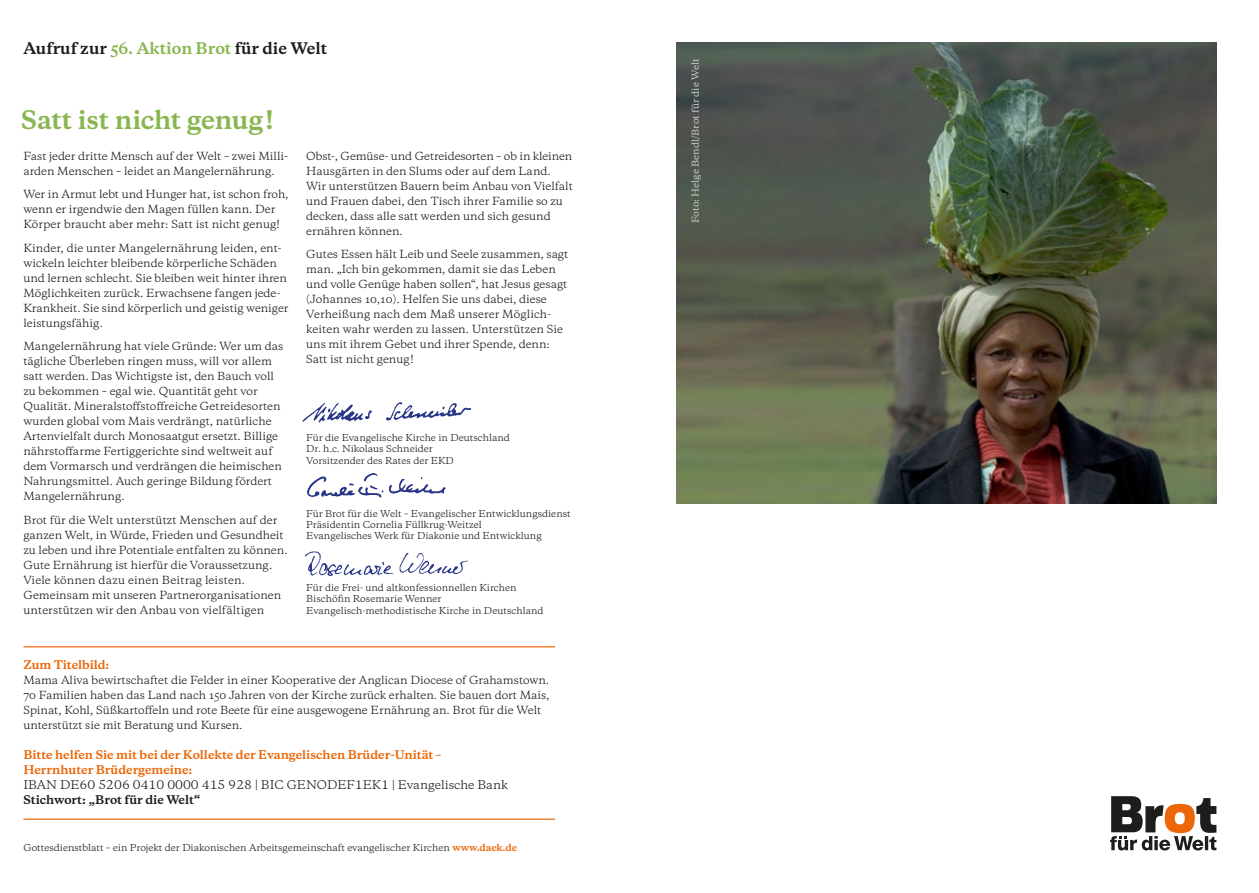
<style>
.page{position:relative;width:1259px;height:893px;background:#fff}
.page>*{position:absolute;margin:0;border:0;box-sizing:border-box;transform-origin:0 0}
.t1{font:700 24px "Galaxie Copernicus";letter-spacing:-.01em;color:#8ab650}
.t2{font:700 15px "Galaxie Copernicus";color:#1d1d1b}
.t3{font:700 11.25px/15px "Galaxie Copernicus";color:#ec6708}
.t4{font:11.25px "Galaxie Copernicus";color:#1d1d1b}
.t5{font:700 11.25px "Galaxie Copernicus";color:#1d1d1b}
.t6{font:10.5px/15px "Galaxie Copernicus";color:#1d1d1b}
.t7{font:9px/11.2px "Galaxie Copernicus";color:#1d1d1b}
.t8{font:500 9px "Galaxie Copernicus";letter-spacing:-.005em;color:#c7c7c6}
.s1{color:#8ab650}
.s2{font-weight:700;color:#ec6708}
</style>
<div class="page">
<img style="left:305px;top:551px;width:164px;height:25px">
<img style="left:676px;top:43px;width:540px;height:461px">
<hr style="left:23px;top:646px;width:532px;height:1px;background:#ec6708">
<hr style="left:23px;top:819px;width:532px;height:1px;background:#ec6708">
<img style="left:302px;top:402px;width:170px;height:21px">
<img style="left:307px;top:473px;width:139px;height:25px">
<svg style="left:1110px;top:796px;width:106px;height:54px"></svg>
<h2 class="t2" style="left:23px;top:38px;width:305px">Aufruf zur <span class="s1">56. Aktion Brot</span> für die Welt</h2>
<h1 class="t1" style="left:21px;top:104px;width:254px">Satt ist nicht genug !</h1>
<p class="t6" style="left:23px;top:148px;width:265px">Fast jeder dritte Mensch auf der Welt – zwei Milli&shy;arden Menschen – leidet an Mangelernährung.</p>
<p class="t6" style="left:23px;top:187px;width:267px">Wer in Armut lebt und Hunger hat, ist schon froh, wenn er irgendwie den Magen füllen kann. Der<br>Körper braucht aber mehr: Satt ist nicht genug!</p>
<p class="t6" style="left:23px;top:240px;width:267px">Kinder, die unter Mangelernährung leiden, ent&shy;wickeln leichter bleibende körperliche Schäden und lernen schlecht. Sie bleiben weit hinter ihren Möglichkeiten zurück. Erwachsene fangen jede-Krankheit. Sie sind körperlich und geistig weniger leistungsfähig.</p>
<p class="t6" style="left:23px;top:339px;width:261px">Mangelernährung hat viele Gründe: Wer um das tägliche Überleben ringen muss, will vor allem satt werden. Das Wichtigste ist, den Bauch voll zu bekommen – egal wie. Quantität geht vor Qualität. Mineralstoffstoffreiche Getreidesorten wurden global vom Mais verdrängt, natürliche Artenvielfalt durch Monosaatgut ersetzt. Billige nährstoffarme Fertiggerichte sind weltweit auf dem Vormarsch und verdrängen die heimischen Nahrungsmittel. Auch geringe Bildung fördert Mangelernährung.</p>
<p class="t6" style="left:23px;top:512px;width:266px">Brot für die Welt unterstützt Menschen auf der ganzen Welt, in Würde, Frieden und Gesundheit zu leben und ihre Potentiale entfalten zu können.<br>Gute Ernährung ist hierfür die Voraussetzung.<br>Viele können dazu einen Beitrag leisten.<br>Gemeinsam mit unseren Partnerorganisationen unterstützen wir den Anbau von vielfältigen</p>
<p class="t6" style="left:306px;top:148px;width:268px">Obst-, Gemüse- und Getreidesorten – ob in kleinen Hausgärten in den Slums oder auf dem Land.<br>Wir unterstützen Bauern beim Anbau von Vielfalt und Frauen dabei, den Tisch ihrer Familie so zu decken, dass alle satt werden und sich gesund ernähren können.</p>
<p class="t6" style="left:306px;top:247px;width:264px">Gutes Essen hält Leib und Seele zusammen, sagt man. „Ich bin gekommen, damit sie das Leben und volle Genüge haben sollen“, hat Jesus gesagt (Johannes 10,10). Helfen Sie uns dabei, diese Verheißung nach dem Maß unserer Möglich&shy;keiten wahr werden zu lassen. Unterstützen Sie uns mit ihrem Gebet und ihrer Spende, denn:<br>Satt ist nicht genug !</p>
<p class="t7" style="left:306px;top:432px;width:205px">Für die Evangelische Kirche in Deutschland<br>Dr. h.c. Nikolaus Schneider<br>Vorsitzender des Rates der EKD</p>
<p class="t7" style="left:306px;top:508px;width:266px">Für Brot für die Welt – Evangelischer Entwicklungsdienst<br>Präsidentin Cornelia Füllkrug-Weitzel<br>Evangelisches Werk für Diakonie und Entwicklung</p>
<p class="t7" style="left:306px;top:582px;width:239px">Für die Frei- und altkonfessionnellen Kirchen<br>Bischöfin Rosemarie Wenner<br>Evangelisch-methodistische Kirche in Deutschland</p>
<p class="t3" style="left:23px;top:657px;width:88px">Zum Titelbild:</p>
<p class="t6" style="left:23px;top:673px;width:527px">Mama Aliva bewirtschaftet die Felder in einer Kooperative der Anglican Diocese of Grahamstown.<br>70 Familien haben das Land nach 150 Jahren von der Kirche zurück erhalten. Sie bauen dort Mais, Spinat, Kohl, Süßkartoffeln und rote Beete für eine ausgewogene Ernährung an. Brot für die Welt unterstützt sie mit Beratung und Kursen.</p>
<p class="t3" style="left:23px;top:747px;width:420px">Bitte helfen Sie mit bei der Kollekte der Evangelischen Brüder-Unität –<br>Herrnhuter Brüdergemeine:</p>
<p class="t4" style="left:23px;top:777px;width:486px">IBAN DE60 5206 0410 0000 415 928 | BIC GENODEF1EK1 | Evangelische Bank</p>
<p class="t5" style="left:23px;top:792px;width:179px">Stichwort: „Brot für die Welt“</p>
<p class="t7" style="left:23px;top:842px;width:495px">Gottesdienstblatt – ein Projekt der Diakonischen Arbeitsgemeinschaft evangelischer Kirchen <span class="s2">www.daek.de</span></p>
<p class="t8" style="left:689px;top:223px;width:166px;rotate:-90deg">Foto: Helge Bendl/Brot für die Welt</p>
</div>
